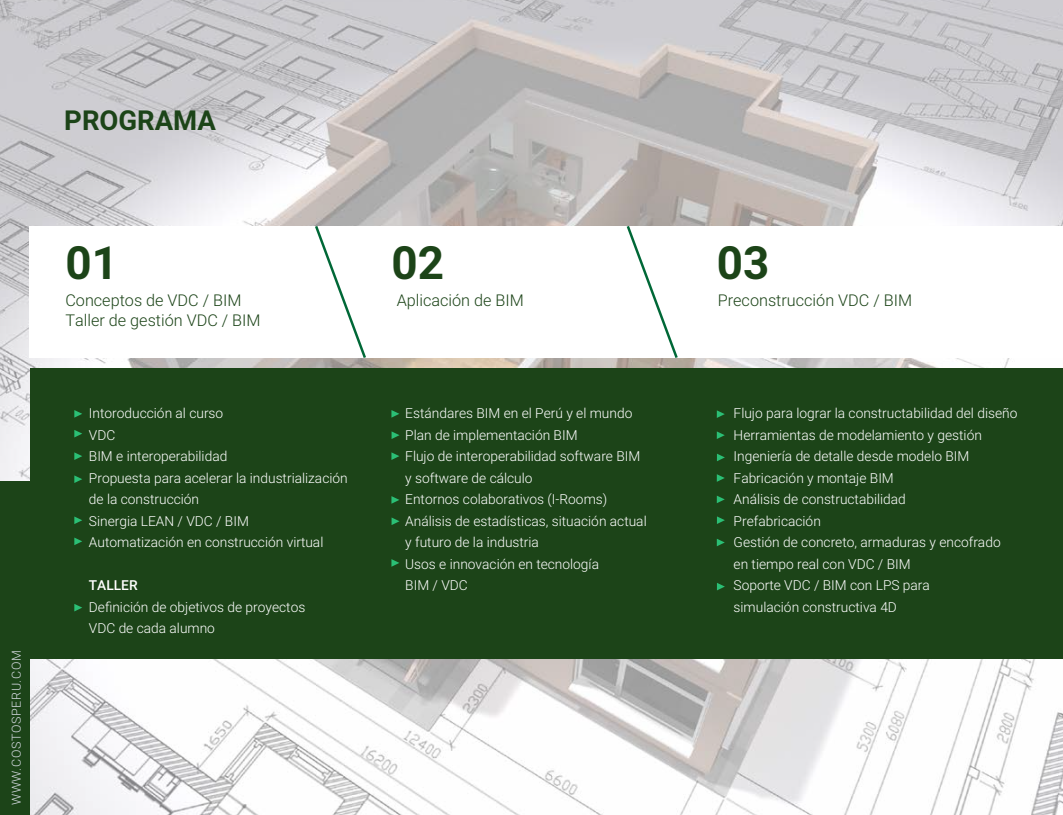
<style>
.page{position:relative;width:1063px;height:815px;background:#fff}
.page>*{position:absolute;margin:0;border:0;box-sizing:border-box;transform-origin:0 0}
.t1{font:700 45.88px "Roboto";color:#1c4418}
.t2{font:700 27.5px "Roboto";color:#1c4418}
.t3{font:300 16.25px/19.5px "Roboto";color:#1c4418}
.t4{font:300 13.75px/21.5px "Roboto";color:#fff}
.t5{font:500 13.75px "Roboto";color:#fff}
.t6{font:300 12.5px "Roboto";letter-spacing:.05em;color:#d4d9e0}
</style>
<div class="page">
<img style="left:0;top:0;width:1063px;height:815px">
<div style="left:29px;top:226px;width:1034px;height:132px;background:#fff"></div>
<svg style="left:313px;top:223px;width:55px;height:138px"></svg>
<div style="left:0;top:481px;width:29px;height:334px;background:#1c4418"></div>
<div style="left:30px;top:369px;width:1033px;height:290px;background:#1c4418"></div>
<svg style="left:74px;top:410px;width:8px;height:8px"></svg>
<svg style="left:74px;top:430px;width:8px;height:7px"></svg>
<svg style="left:74px;top:452px;width:8px;height:8px"></svg>
<svg style="left:74px;top:475px;width:8px;height:8px"></svg>
<svg style="left:74px;top:516px;width:8px;height:8px"></svg>
<svg style="left:74px;top:538px;width:8px;height:7px"></svg>
<svg style="left:74px;top:604px;width:8px;height:7px"></svg>
<svg style="left:391px;top:410px;width:8px;height:8px"></svg>
<svg style="left:392px;top:517px;width:7px;height:8px"></svg>
<svg style="left:391px;top:452px;width:8px;height:8px"></svg>
<svg style="left:391px;top:496px;width:8px;height:8px"></svg>
<svg style="left:392px;top:431px;width:7px;height:8px"></svg>
<svg style="left:391px;top:559px;width:8px;height:8px"></svg>
<svg style="left:625px;top:223px;width:55px;height:138px"></svg>
<svg style="left:717px;top:410px;width:8px;height:8px"></svg>
<svg style="left:717px;top:583px;width:8px;height:7px"></svg>
<svg style="left:717px;top:516px;width:8px;height:8px"></svg>
<svg style="left:717px;top:454px;width:8px;height:7px"></svg>
<svg style="left:717px;top:431px;width:8px;height:8px"></svg>
<svg style="left:717px;top:496px;width:8px;height:7px"></svg>
<svg style="left:717px;top:474px;width:8px;height:8px"></svg>
<svg style="left:717px;top:539px;width:8px;height:7px"></svg>
<h2 class="t2" style="left:64px;top:101px;width:153px">PROGRAMA</h2>
<p class="t6" style="left:8px;top:805px;width:156px;rotate:-90deg">WWW.COSTOSPERU.COM</p>
<h1 class="t1" style="left:65px;top:231px;width:54px">01</h1>
<p class="t3" style="left:65px;top:290px;width:197px">Conceptos de VDC / BIM<br>Taller de gestión VDC / BIM</p>
<p class="t3" style="left:397px;top:290px;width:129px">Aplicación de BIM</p>
<p class="t3" style="left:718px;top:290px;width:196px">Preconstrucción VDC / BIM</p>
<h1 class="t1" style="left:391px;top:231px;width:54px">02</h1>
<h1 class="t1" style="left:717px;top:231px;width:54px">03</h1>
<p class="t4" style="left:89px;top:402px;width:260px">Intoroducción al curso<br>VDC<br>BIM e interoperabilidad<br>Propuesta para acelerar la industrialización de la construcción<br>Sinergia LEAN / VDC / BIM<br>Automatización en construcción virtual</p>
<p class="t5" style="left:89px;top:576px;width:50px">TALLER</p>
<p class="t4" style="left:89px;top:595px;width:218px">Definición de objetivos de proyectos<br>VDC de cada alumno</p>
<p class="t4" style="left:405px;top:402px;width:243px">Estándares BIM en el Perú y el mundo<br>Plan de implementación BIM<br>Flujo de interoperabilidad software BIM y software de cálculo<br>Entornos colaborativos (I-Rooms)<br>Análisis de estadísticas, situación actual y futuro de la industria<br>Usos e innovación en tecnología<br>BIM / VDC</p>
<p class="t4" style="left:734px;top:402px;width:285px">Flujo para lograr la constructabilidad del diseño Herramientas de modelamiento y gestión Ingeniería de detalle desde modelo BIM Fabricación y montaje BIM<br>Análisis de constructabilidad<br>Prefabricación<br>Gestión de concreto, armaduras y encofrado en tiempo real con VDC / BIM<br>Soporte VDC / BIM con LPS para<br>simulación constructiva 4D</p>
</div>
